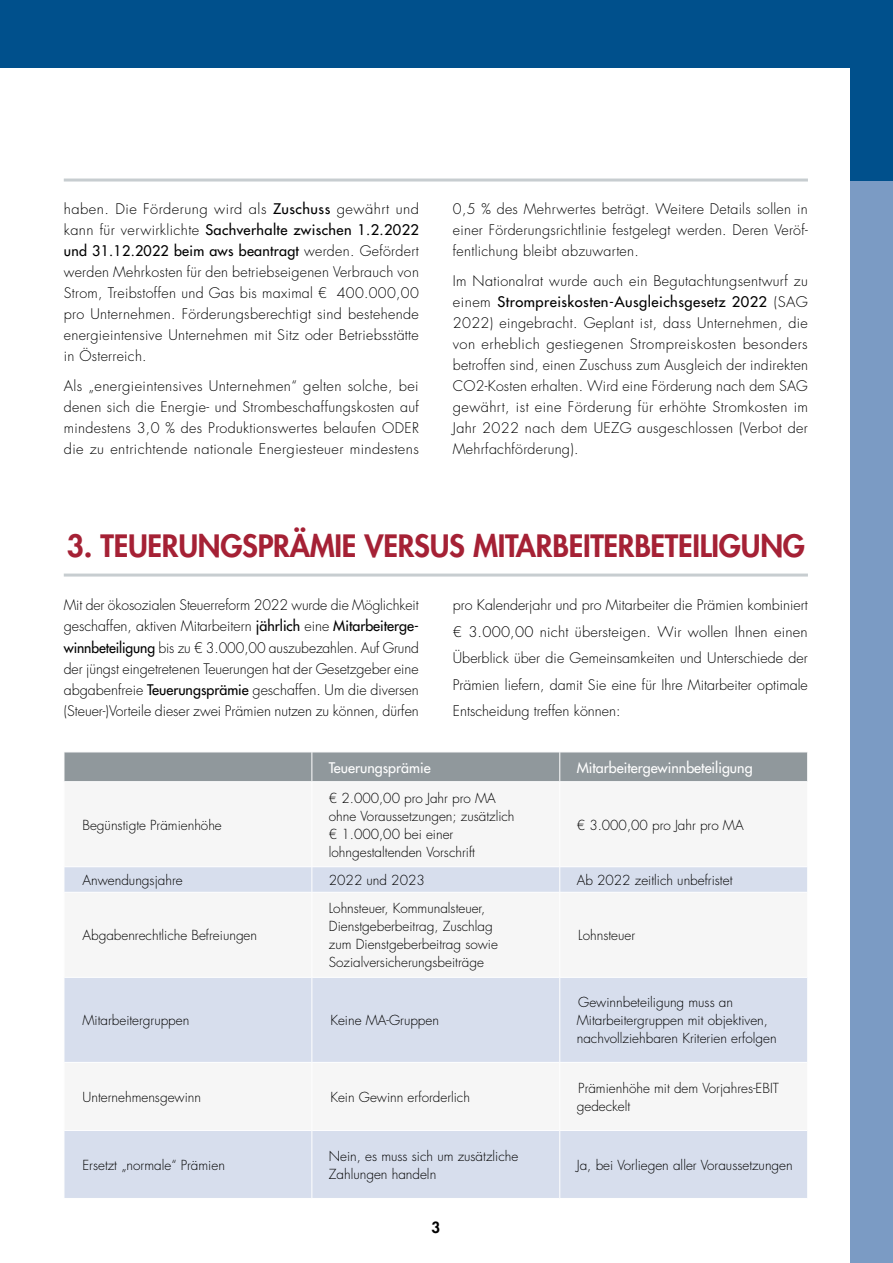
<style>
.page{position:relative;width:893px;height:1263px;background:#fff}
.page>*{position:absolute;margin:0;border:0;box-sizing:border-box;transform-origin:0 0}
.t1{font:800 30px "Futura Std";letter-spacing:-.01em;color:#a52135}
.t2{font:800 15px "Futura Std";color:#000}
.t3{font:300 14.25px/21px "Futura Std";letter-spacing:.02em;color:#000;text-align:justify}
.t4{font:500 14.25px "Futura Std";color:#fff}
.t5{font:300 13.5px/18px "Futura Std";color:#000}
.s1{font-weight:500}
</style>
<div class="page">
<div style="left:850px;top:0;width:43px;height:1263px;background:#7b9bc4"></div>
<div style="left:0;top:0;width:893px;height:68px;background:#00508c"></div>
<div style="left:850px;top:0;width:43px;height:181px;background:#00508c"></div>
<hr style="left:64px;top:179px;width:744px;height:3px;background:#c7cdd0">
<hr style="left:64px;top:573px;width:744px;height:3px;background:#c7cdd0">
<div style="left:65px;top:753px;width:742px;height:28px;background:#90989c"></div>
<svg style="left:65px;top:867px;width:742px;height:331px;fill:#d7deed"></svg>
<hr style="left:64px;top:892px;width:248px;height:1px;background:#fff">
<hr style="left:312px;top:892px;width:248px;height:1px;background:#fff">
<hr style="left:560px;top:892px;width:247px;height:1px;background:#fff">
<hr style="left:64px;top:977px;width:248px;height:1px;background:#fff">
<hr style="left:312px;top:977px;width:248px;height:1px;background:#fff">
<hr style="left:560px;top:977px;width:247px;height:1px;background:#fff">
<hr style="left:64px;top:1062px;width:248px;height:1px;background:#fff">
<hr style="left:312px;top:1062px;width:248px;height:1px;background:#fff">
<hr style="left:560px;top:1062px;width:247px;height:1px;background:#fff">
<hr style="left:64px;top:1130px;width:248px;height:1px;background:#fff">
<hr style="left:312px;top:1130px;width:248px;height:1px;background:#fff">
<hr style="left:560px;top:1130px;width:247px;height:1px;background:#fff">
<hr style="left:312px;top:752px;width:1px;height:30px;background:#fff">
<hr style="left:559px;top:752px;width:1px;height:30px;background:#fff">
<svg style="left:64px;top:867px;width:1px;height:25px"></svg>
<svg style="left:312px;top:867px;width:1px;height:25px"></svg>
<svg style="left:559px;top:867px;width:1px;height:25px"></svg>
<hr style="left:312px;top:892px;width:1px;height:85px;background:#fff">
<hr style="left:559px;top:892px;width:1px;height:85px;background:#fff">
<hr style="left:312px;top:977px;width:1px;height:85px;background:#fff">
<hr style="left:559px;top:977px;width:1px;height:85px;background:#fff">
<hr style="left:312px;top:1062px;width:1px;height:68px;background:#fff">
<hr style="left:559px;top:1062px;width:1px;height:68px;background:#fff">
<hr style="left:312px;top:1130px;width:1px;height:68px;background:#fff">
<hr style="left:559px;top:1130px;width:1px;height:68px;background:#fff">
<p class="t3" style="left:64px;top:199px;width:357px">haben. Die Förderung wird als <span class="s1">Zuschuss</span> gewährt und kann für verwirklichte <span class="s1">Sachverhalte zwischen 1.2.2022 und 31.12.2022 beim aws beantragt</span> werden. Gefördert werden Mehrkosten für den betriebseigenen Verbrauch von Strom, Treibstoffen und Gas bis maximal € 400.000,00 pro Unternehmen. Förderungsberechtigt sind bestehende energieintensive Unternehmen mit Sitz oder Betriebsstätte in Österreich.</p>
<p class="t3" style="left:64px;top:375px;width:357px">Als „energieintensives Unternehmen“ gelten solche, bei denen sich die Energie- und Strombeschaffungskosten auf mindestens 3,0 % des Produktionswertes belaufen ODER die zu entrichtende nationale Energiesteuer mindestens</p>
<p class="t3" style="left:453px;top:199px;width:357px">0,5 % des Mehrwertes beträgt. Weitere Details sollen in einer Förderungsrichtlinie festgelegt werden. Deren Veröf&shy;fentlichung bleibt abzuwarten.</p>
<p class="t3" style="left:453px;top:270px;width:357px">Im Nationalrat wurde auch ein Begutachtungsentwurf zu einem <span class="s1">Strompreiskosten-Ausgleichsgesetz 2022</span> (SAG 2022) eingebracht. Geplant ist, dass Unternehmen, die von erheblich gestiegenen Strompreiskosten besonders betroffen sind, einen Zuschuss zum Ausgleich der indirekten CO2-Kosten erhalten. Wird eine Förderung nach dem SAG gewährt, ist eine Förderung für erhöhte Stromkosten im Jahr 2022 nach dem UEZG ausgeschlossen (Verbot der Mehrfachförderung).</p>
<h1 class="t1" style="left:67px;top:526px;width:740px">3. TEUERUNGSPRÄMIE VERSUS MITARBEITERBETEILIGUNG</h1>
<p class="t3" style="left:64px;top:595px;width:357px">Mit der ökosozialen Steuerreform 2022 wurde die Möglichkeit geschaffen, aktiven Mitarbeitern <span class="s1">jährlich</span> eine <span class="s1">Mitarbeiterge&shy;winnbeteiligung</span> bis zu € 3.000,00 auszubezahlen. Auf Grund der jüngst eingetretenen Teuerungen hat der Gesetzgeber eine abgabenfreie <span class="s1">Teuerungsprämie</span> geschaffen. Um die diversen (Steuer-)Vorteile dieser zwei Prämien nutzen zu können, dürfen</p>
<p class="t3" style="left:453px;top:592px;width:357px;line-height:26.4px">pro Kalenderjahr und pro Mitarbeiter die Prämien kombiniert € 3.000,00 nicht übersteigen. Wir wollen Ihnen einen Überblick über die Gemeinsamkeiten und Unterschiede der Prämien liefern, damit Sie eine für Ihre Mitarbeiter optimale Entscheidung treffen können:</p>
<p class="t5" style="left:82px;top:816px;width:141px">Begünstigte Prämienhöhe</p>
<p class="t4" style="left:329px;top:758px;width:103px">Teuerungsprämie</p>
<p class="t4" style="left:577px;top:758px;width:177px">Mitarbeitergewinnbeteiligung</p>
<p class="t5" style="left:329px;top:789px;width:187px">€ 2.000,00 pro Jahr pro MA ohne Voraussetzungen; zusätzlich € 1.000,00 bei einer lohngestaltenden Vorschrift</p>
<p class="t5" style="left:577px;top:816px;width:168px">€ 3.000,00 pro Jahr pro MA</p>
<p class="t5" style="left:82px;top:871px;width:102px">Anwendungsjahre</p>
<p class="t5" style="left:329px;top:871px;width:97px">2022 und 2023</p>
<p class="t5" style="left:577px;top:871px;width:157px">Ab 2022 zeitlich unbefristet</p>
<p class="t5" style="left:82px;top:927px;width:176px">Abgabenrechtliche Befreiungen</p>
<p class="t5" style="left:329px;top:900px;width:171px">Lohnsteuer, Kommunalsteuer,<br>Dienstgeberbeitrag, Zuschlag zum Dienstgeberbeitrag sowie<br>Sozialversicherungsbeiträge</p>
<p class="t5" style="left:82px;top:1012px;width:108px">Mitarbeitergruppen</p>
<p class="t5" style="left:330px;top:1012px;width:110px">Keine MA-Gruppen</p>
<p class="t5" style="left:578px;top:927px;width:58px">Lohnsteuer</p>
<p class="t5" style="left:577px;top:994px;width:201px">Gewinnbeteiligung muss an<br>Mitarbeitergruppen mit objektiven, nachvollziehbaren Kriterien erfolgen</p>
<p class="t5" style="left:82px;top:1088px;width:120px">Unternehmensgewinn</p>
<p class="t5" style="left:330px;top:1088px;width:141px">Kein Gewinn erforderlich</p>
<p class="t5" style="left:577px;top:1079px;width:204px">Prämienhöhe mit dem Vorjahres-EBIT gedeckelt</p>
<p class="t5" style="left:82px;top:1156px;width:144px">Ersetzt „normale“ Prämien</p>
<p class="t5" style="left:329px;top:1147px;width:191px">Nein, es muss sich um zusätzliche<br>Zahlungen handeln</p>
<p class="t5" style="left:577px;top:1156px;width:217px">Ja, bei Vorliegen aller Voraussetzungen</p>
<p class="t2" style="left:431px;top:1218px;width:10px">3</p>
</div>
